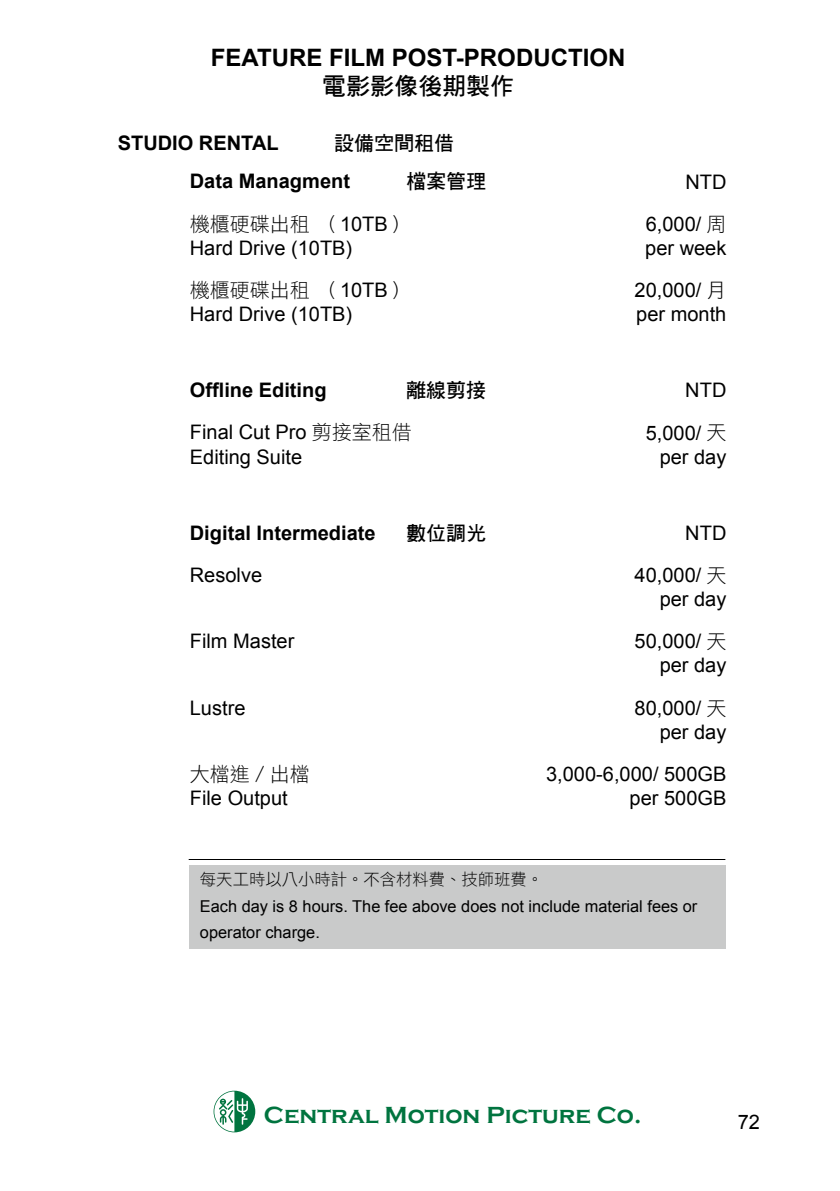
<style>
.page{position:relative;width:840px;height:1191px;background:#fff}
.page>*{position:absolute;margin:0;border:0;box-sizing:border-box;transform-origin:0 0}
.t1{font:700 24px "Arial";color:#000}
.t2{font:700 24px "Copperplate Gothic";color:#00743f}
.t3{font:24px "DF Hei Bd HK BF";color:#000}
.t4{font:20px/42.2px "Arial";color:#000;text-align:right}
.t5{font:700 20px "Arial";color:#000}
.t6{font:20px "DF Li Hei Lt WIN BF";color:#000}
.t7{font:20px "DF Hei Bd HK BF";color:#000}
.t8{font:20px "DF Hei Bd HK BF";color:#000}
.t9{font:16.4px/26.6px "Arial";color:#000}
.t10{font:16.4px "DF Li Hei Lt WIN BF";color:#000}
.s1{font-style:inherit}
.s2{font-family:"Arial"}
.s3{font-family:"DF Li Hei Lt WIN BF"}
</style>
<div class="page">
<svg style="left:213px;top:1090px;width:42px;height:42px"></svg>
<hr style="left:188px;top:859px;width:537px;height:1px;background:#000">
<div style="left:189px;top:865px;width:536px;height:83px;background:#c9caca"></div>
<p class="t1" style="left:211px;top:42px;width:412px">FEATURE FILM POST-PRODUCTION</p>
<p class="t3" style="left:322px;top:74px;width:193px">電影影像後期製作</p>
<p class="t5" style="left:118px;top:130px;width:27px">Studio</p>
<p class="t5" style="left:199px;top:130px;width:56px">Rental</p>
<p class="t7" style="left:334px;top:133px;width:121px">設備空間租借</p>
<p class="t5" style="left:190px;top:168px;width:162px"><span class="s1">D</span>ata Managment</p>
<p class="t7" style="left:406px;top:171px;width:81px">檔案管理</p>
<p class="t6" style="left:190px;top:213px;width:219px">機櫃硬碟出租（<span class="s2">10TB</span>）</p>
<p class="t4" style="left:190px;top:227px;width:164px">Hard Drive (10TB)</p>
<p class="t6" style="left:190px;top:280px;width:219px">機櫃硬碟出租（<span class="s2">10TB</span>）</p>
<p class="t4" style="left:190px;top:293px;width:164px">Hard Drive (10TB)</p>
<p class="t4" style="left:645px;top:161px;width:82px">NTD<br>6,000/ <span class="s3">周</span></p>
<p class="t4" style="left:634px;top:227px;width:93px;text-align:center">per week<br>20,000/ <span class="s3">月</span></p>
<p class="t4" style="left:636px;top:293px;width:92px">per month</p>
<p class="t5" style="left:190px;top:377px;width:138px">Offline Editing</p>
<p class="t8" style="left:406px;top:380px;width:81px">離線剪接</p>
<p class="t4" style="left:190px;top:420px;width:223px;line-height:24.2px;text-align:left">Final Cut Pro <span class="s3">剪接室租借<br></span>Editing Suite</p>
<p class="t4" style="left:645px;top:369px;width:82px">NTD<br>5,000/ <span class="s3">天</span></p>
<p class="t4" style="left:659px;top:436px;width:68px">per day</p>
<p class="t5" style="left:190px;top:519px;width:187px">Digital Intermediate</p>
<p class="t7" style="left:406px;top:522px;width:81px">數位調光</p>
<p class="t4" style="left:190px;top:554px;width:74px">Resolve</p>
<p class="t4" style="left:190px;top:620px;width:106px">Film Master</p>
<p class="t4" style="left:190px;top:686px;width:57px">Lustre</p>
<p class="t6" style="left:190px;top:764px;width:121px">大檔進 / 出檔</p>
<p class="t4" style="left:190px;top:777px;width:99px">File Output</p>
<p class="t4" style="left:634px;top:512px;width:93px">NTD<br>40,000/ <span class="s3">天</span></p>
<p class="t4" style="left:634px;top:578px;width:93px">per day<br>50,000/ <span class="s3">天</span></p>
<p class="t4" style="left:634px;top:644px;width:93px">per day<br>80,000/ <span class="s3">天</span></p>
<p class="t4" style="left:546px;top:711px;width:182px">per day<br>3,000-6,000/ 500GB</p>
<p class="t4" style="left:629px;top:777px;width:98px">per 500GB</p>
<p class="t10" style="left:200px;top:871px;width:344px">每天工時以八小時計。不含材料費、技師班費。</p>
<p class="t9" style="left:200px;top:893px;width:498px">Each day is 8 hours. The fee above does not include material fees or operator charge.</p>
<p class="t2" style="left:264px;top:1101px;width:379px">Central Motion Picture Co.</p>
<p class="t4" style="left:737px;top:1100px;width:24px">72</p>
</div>
